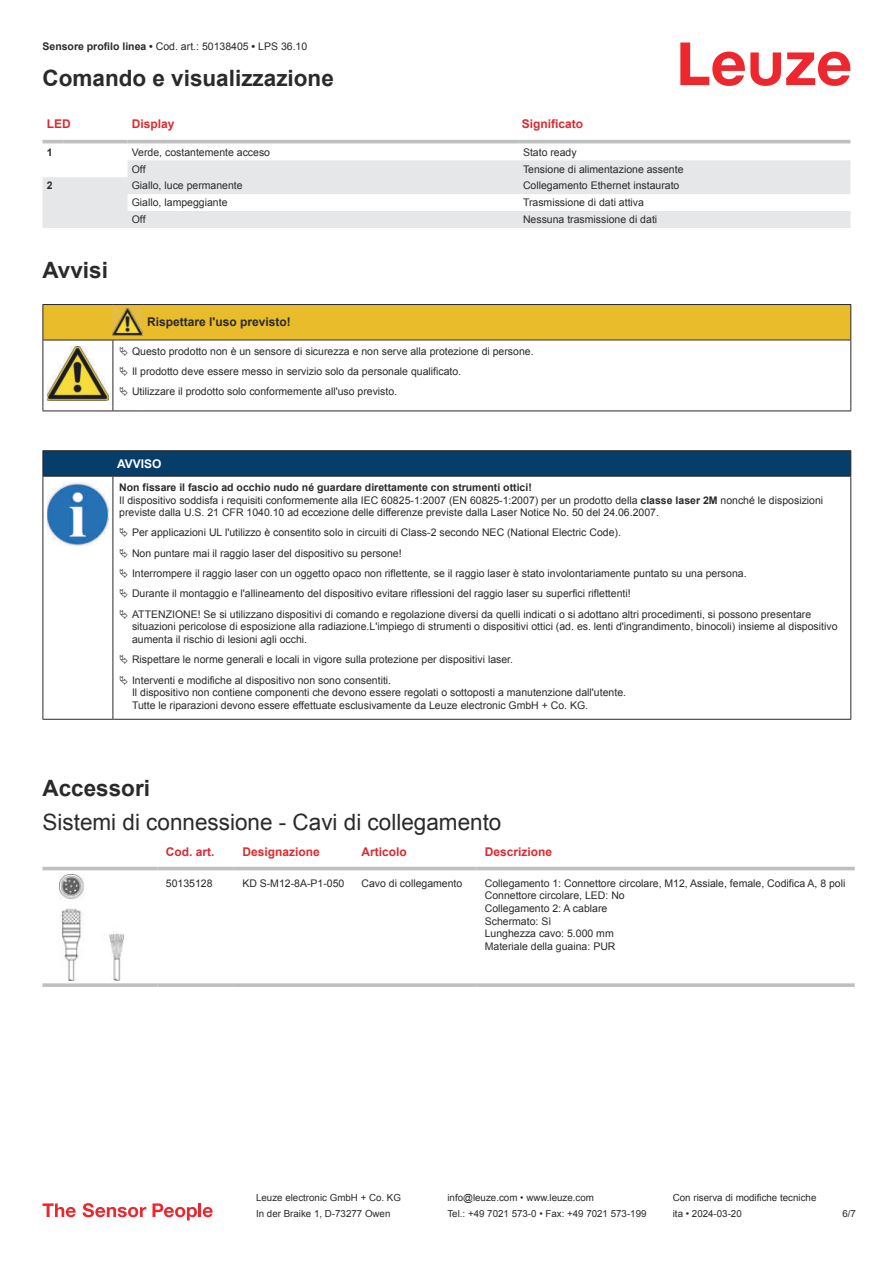
<style>
.page{position:relative;width:893px;height:1263px;background:#fff}
.page>*{position:absolute;margin:0;border:0;box-sizing:border-box;transform-origin:0 0}
.t1{font:22.5px "Arial";color:#2b292a}
.t2{font:700 22.5px "Arial";color:#2b292a}
.t3{font:700 12px "Arial";color:#db2a30}
.t4{font:700 12px "Arial";color:#2b292a}
.t5{font:700 12px "Arial";color:#fff}
.t6{font:10.5px/12.6px "Arial";color:#2b292a}
.t7{font:700 10.5px "Arial";color:#2b292a}
.t8{font:9.75px "Arial";color:#2b292a}
.s1{font-weight:700}
</style>
<div class="page">
<svg style="left:680px;top:43px;width:170px;height:43px"></svg>
<svg style="left:43px;top:143px;width:807px;height:1px"></svg>
<svg style="left:43px;top:160px;width:807px;height:68px;fill:#e6e7e9"></svg>
<hr style="left:43px;top:140px;width:21px;height:3px;background:#bdbfc1">
<hr style="left:64px;top:140px;width:64px;height:3px;background:#bdbfc1">
<hr style="left:128px;top:140px;width:391px;height:3px;background:#bdbfc1">
<hr style="left:519px;top:140px;width:331px;height:3px;background:#bdbfc1">
<div style="left:43px;top:866px;width:812px;height:5px;background:#eeefef"></div>
<hr style="left:43px;top:867px;width:114px;height:3px;background:#bdbfc1">
<hr style="left:157px;top:867px;width:77px;height:3px;background:#bdbfc1">
<hr style="left:234px;top:867px;width:119px;height:3px;background:#bdbfc1">
<hr style="left:353px;top:867px;width:123px;height:3px;background:#bdbfc1">
<hr style="left:476px;top:867px;width:379px;height:3px;background:#bdbfc1">
<svg style="left:43px;top:983px;width:114px;height:4px"></svg>
<svg style="left:157px;top:983px;width:77px;height:4px"></svg>
<svg style="left:234px;top:983px;width:119px;height:4px"></svg>
<svg style="left:353px;top:983px;width:123px;height:4px"></svg>
<svg style="left:476px;top:983px;width:379px;height:4px;fill:#c0c2c4"></svg>
<img style="left:59px;top:874px;width:65px;height:107px">
<svg style="left:43px;top:1203px;width:33px;height:14px"></svg>
<svg style="left:83px;top:1203px;width:63px;height:14px"></svg>
<svg style="left:153px;top:1203px;width:44px;height:17px"></svg>
<hr style="left:198px;top:1203px;width:3px;height:14px;background:#ed272d">
<svg style="left:203px;top:1207px;width:10px;height:10px"></svg>
<hr style="left:43px;top:411px;width:70px;height:1px;background:#2b292a">
<hr style="left:113px;top:411px;width:30px;height:1px;background:#2b292a">
<hr style="left:143px;top:411px;width:708px;height:1px;background:#2b292a">
<svg style="left:44px;top:477px;width:806px;height:242px"></svg>
<hr style="left:43px;top:450px;width:70px;height:1px;background:#2b292a">
<hr style="left:43px;top:476px;width:70px;height:1px;background:#2b292a">
<hr style="left:113px;top:450px;width:738px;height:1px;background:#2b292a">
<svg style="left:43px;top:451px;width:808px;height:25px"></svg>
<hr style="left:113px;top:476px;width:738px;height:1px;background:#2b292a">
<hr style="left:43px;top:477px;width:1px;height:238px;background:#2b292a">
<hr style="left:113px;top:477px;width:1px;height:238px;background:#2b292a">
<hr style="left:850px;top:477px;width:1px;height:238px;background:#2b292a">
<hr style="left:43px;top:719px;width:70px;height:1px;background:#2b292a">
<hr style="left:113px;top:719px;width:738px;height:1px;background:#2b292a">
<img style="left:47px;top:483px;width:61px;height:62px">
<svg style="left:115px;top:477px;width:734px;height:238px"></svg>
<svg style="left:43px;top:304px;width:808px;height:107px"></svg>
<svg style="left:120px;top:528px;width:8px;height:9px"></svg>
<svg style="left:120px;top:548px;width:8px;height:10px"></svg>
<svg style="left:120px;top:569px;width:8px;height:9px"></svg>
<svg style="left:120px;top:589px;width:8px;height:9px"></svg>
<svg style="left:120px;top:609px;width:8px;height:10px"></svg>
<svg style="left:120px;top:655px;width:8px;height:9px"></svg>
<svg style="left:120px;top:675px;width:8px;height:9px"></svg>
<p class="t6" style="left:43px;top:41px;width:266px"><span class="s1">Sensore profilo linea •</span> Cod. art.: 50138405 <span class="s1">•</span> LPS 36.10</p>
<h1 class="t2" style="left:43px;top:70px;width:293px">Comando e visualizzazione</h1>
<p class="t3" style="left:47px;top:119px;width:25px">LED</p>
<p class="t3" style="left:132px;top:119px;width:44px">Display</p>
<p class="t3" style="left:522px;top:119px;width:63px">Significato</p>
<p class="t7" style="left:47px;top:148px;width:7px">1</p>
<p class="t6" style="left:132px;top:147px;width:140px">Verde, costantemente acceso</p>
<p class="t6" style="left:523px;top:147px;width:55px">Stato ready</p>
<p class="t6" style="left:132px;top:163px;width:15px">Off</p>
<p class="t6" style="left:523px;top:163px;width:162px">Tensione di alimentazione assente</p>
<p class="t7" style="left:47px;top:182px;width:7px">2</p>
<p class="t6" style="left:132px;top:180px;width:112px">Giallo, luce permanente</p>
<p class="t6" style="left:523px;top:180px;width:158px">Collegamento Ethernet instaurato</p>
<p class="t6" style="left:132px;top:197px;width:97px">Giallo, lampeggiante</p>
<p class="t6" style="left:523px;top:197px;width:122px">Trasmissione di dati attiva</p>
<p class="t6" style="left:132px;top:214px;width:15px">Off</p>
<p class="t6" style="left:523px;top:214px;width:136px">Nessuna trasmissione di dati</p>
<h1 class="t2" style="left:43px;top:262px;width:67px">Avvisi</h1>
<p class="t4" style="left:147px;top:318px;width:145px">Rispettare l'uso previsto!</p>
<p class="t6" style="left:132px;top:342px;width:403px;line-height:20.2px">Questo prodotto non è un sensore di sicurezza e non serve alla protezione di persone.<br>Il prodotto deve essere messo in servizio solo da personale qualificato.<br>Utilizzare il prodotto solo conformemente all'uso previsto.</p>
<p class="t5" style="left:117px;top:459px;width:46px">AVVISO</p>
<p class="t6" style="left:119px;top:482px;width:705px"><span class="s1">Non fissare il fascio ad occhio nudo né guardare direttamente con strumenti ottici!<br></span>Il dispositivo soddisfa i requisiti conformemente alla IEC 60825-1:2007 (EN 60825-1:2007) per un prodotto della <span class="s1">classe laser 2M</span> nonché le disposizioni previste dalla U.S. 21 CFR 1040.10 ad eccezione delle differenze previste dalla Laser Notice No. 50 del 24.06.2007.</p>
<p class="t6" style="left:132px;top:524px;width:681px;line-height:20.2px">Per applicazioni UL l'utilizzo è consentito solo in circuiti di Class-2 secondo NEC (National Electric Code).<br>Non puntare mai il raggio laser del dispositivo su persone!<br>Interrompere il raggio laser con un oggetto opaco non riflettente, se il raggio laser è stato involontariamente puntato su una persona.<br>Durante il montaggio e l'allineamento del dispositivo evitare riflessioni del raggio laser su superfici riflettenti!<br>ATTENZIONE! Se si utilizzano dispositivi di comando e regolazione diversi da quelli indicati o si adottano altri procedimenti, si possono presentare</p>
<p class="t6" style="left:132px;top:621px;width:707px">situazioni pericolose di esposizione alla radiazione.L'impiego di strumenti o dispositivi ottici (ad. es. lenti d'ingrandimento, binocoli) insieme al dispositivo aumenta il rischio di lesioni agli occhi.</p>
<p class="t6" style="left:132px;top:650px;width:383px;line-height:20.2px">Rispettare le norme generali e locali in vigore sulla protezione per dispositivi laser.<br>Interventi e modifiche al dispositivo non sono consentiti.</p>
<p class="t6" style="left:132px;top:687px;width:496px">Il dispositivo non contiene componenti che devono essere regolati o sottoposti a manutenzione dall'utente.<br>Tutte le riparazioni devono essere effettuate esclusivamente da Leuze electronic GmbH + Co. KG.</p>
<h1 class="t2" style="left:43px;top:780px;width:109px">Accessori</h1>
<h1 class="t1" style="left:43px;top:813px;width:460px">Sistemi di connessione - Cavi di collegamento</h1>
<p class="t3" style="left:166px;top:847px;width:50px">Cod. art.</p>
<p class="t3" style="left:242px;top:847px;width:79px">Designazione</p>
<p class="t3" style="left:361px;top:847px;width:47px">Articolo</p>
<p class="t3" style="left:485px;top:847px;width:69px">Descrizione</p>
<p class="t6" style="left:166px;top:878px;width:48px">50135128</p>
<p class="t6" style="left:242px;top:878px;width:104px">KD S-M12-8A-P1- 050</p>
<p class="t6" style="left:361px;top:878px;width:102px">Cavo di collegamento</p>
<p class="t6" style="left:485px;top:878px;width:362px">Collegamento 1: Connettore circolare, M12, Assiale, female, Codifica A, 8 poli Connettore circolare, LED: No<br>Collegamento 2: A cablare<br>Schermato: Sì<br>Lunghezza cavo: 5.000 mm<br>Materiale della guaina: PUR</p>
<p class="t8" style="left:256px;top:1194px;width:146px">Leuze electronic GmbH + Co. KG</p>
<p class="t8" style="left:447px;top:1194px;width:148px">info@leuze.com • www.leuze.com</p>
<p class="t8" style="left:673px;top:1194px;width:145px">Con riserva di modifiche tecniche</p>
<p class="t8" style="left:256px;top:1210px;width:136px">In der Braike 1, D-73277 Owen</p>
<p class="t8" style="left:447px;top:1210px;width:201px">Tel.: +49 7021 573-0 • Fax: +49 7021 573-199</p>
<p class="t8" style="left:673px;top:1210px;width:70px">ita • 2024-03-20</p>
<p class="t8" style="left:842px;top:1210px;width:15px">6 /7</p>
</div>
